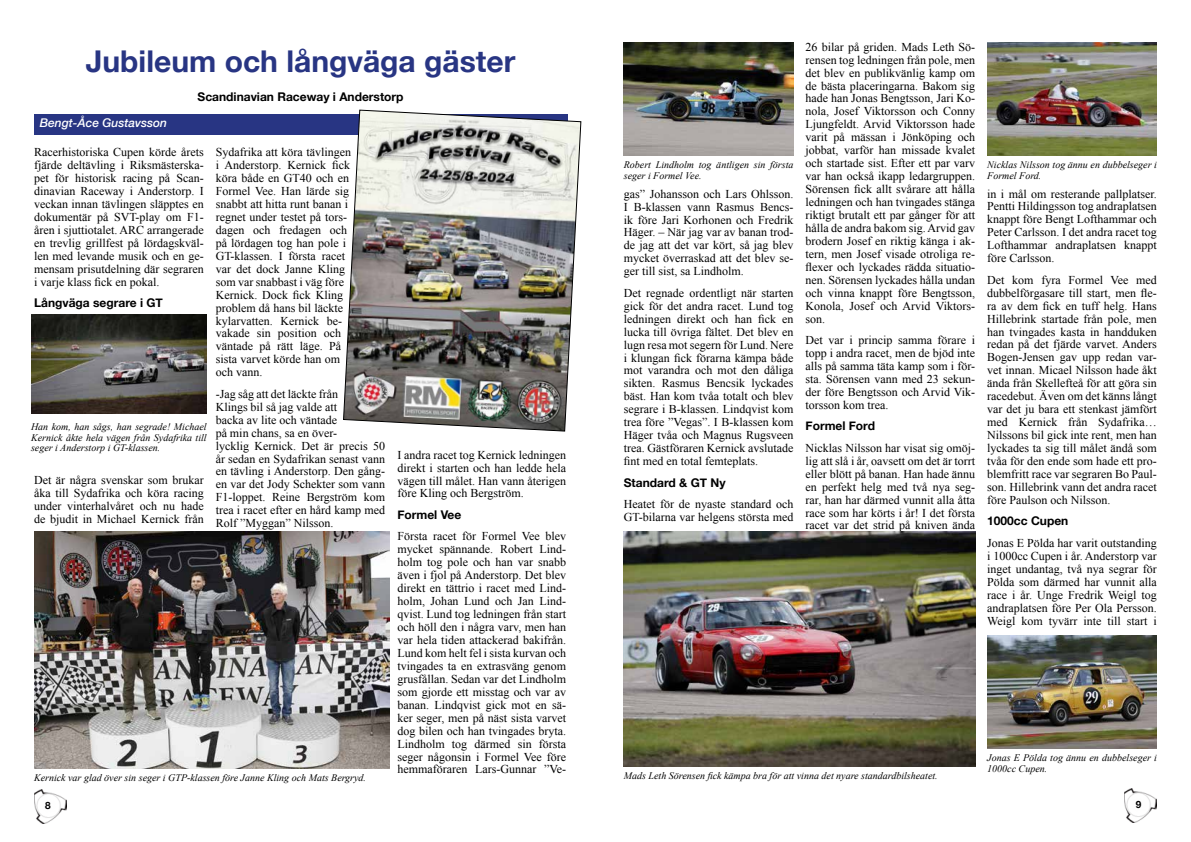
<style>
.page{position:relative;width:1191px;height:842px;background:#fff}
.page>*{position:absolute;margin:0;border:0;box-sizing:border-box;transform-origin:0 0}
.t1{font:700 30px "Helvetica Neue";color:#283583}
.t2{font:12px/12.9px "Times New Roman";color:#000;text-align:justify}
.t3{font:700 12px "Helvetica Neue";color:#000}
.t4{font:italic 500 12px "Helvetica Neue";color:#fff}
.t5{font:italic 10px/10.8px "Times New Roman";color:#000}
.t6{font:700 10px "Helvetica Neue";color:#000}
</style>
<div class="page">
<img style="left:34px;top:789px;width:32px;height:34px">
<img style="left:1124px;top:789px;width:33px;height:34px">
<div style="left:34px;top:114px;width:533px;height:21px;background:#283583"></div>
<img style="left:343px;top:110px;width:238px;height:322px">
<img style="left:34px;top:531px;width:355px;height:237px">
<img style="left:31px;top:314px;width:176px;height:100px">
<img style="left:624px;top:43px;width:169px;height:113px">
<img style="left:624px;top:532px;width:351px;height:234px">
<img style="left:987px;top:43px;width:170px;height:113px">
<img style="left:987px;top:635px;width:170px;height:113px">
<h1 class="t1" style="left:86px;top:38px;width:431px">Jubileum och långväga gäster</h1>
<p class="t4" style="left:40px;top:113px;width:129px">Bengt-Åce Gustavsson</p>
<p class="t3" style="left:197px;top:87px;width:207px">Scandinavian Raceway i Anderstorp</p>
<p class="t2" style="left:34px;top:146px;width:171px">Racerhistoriska Cupen körde årets fjärde deltävling i Riksmästerska&shy;pet för historisk racing på Scan&shy;dinavian Raceway i Anderstorp. I veckan innan tävlingen släpptes en dokumentär på SVT-play om F1- åren i sjuttiotalet. ARC arrangerade en trevlig grillfest på lördagskväl&shy;len med levande musik och en ge&shy;mensam prisutdelning där segraren i varje klass fick en pokal.</p>
<p class="t3" style="left:34px;top:293px;width:130px">Långväga segrare i GT</p>
<p class="t5" style="left:31px;top:421px;width:177px;text-align:justify">Han kom, han sågs, han segrade! Michael Kernick åkte hela vägen från Sydafrika till seger i Anderstorp i GT-klassen.</p>
<p class="t2" style="left:34px;top:473px;width:171px">Det är några svenskar som brukar åka till Sydafrika och köra racing under vinterhalvåret och nu hade de bjudit in Michael Kernick från</p>
<p class="t2" style="left:216px;top:146px;width:137px;text-align:left">Sydafrika att köra tävlingen i Anderstorp. Kernick fick köra både en GT40 och en<br>Formel Vee. Han lärde sig snabbt att hitta runt banan i regnet under testet på tors&shy;dagen och fredagen och på lördagen tog han pole i<br>GT-klassen. I första racet var det dock Janne Kling som var snabbast i väg före<br>Kernick. Dock fick Kling problem då hans bil läckte kylarvatten. Kernick be&shy;vakade sin position och väntade på rätt läge. På sista varvet körde han om och vann.</p>
<p class="t2" style="left:216px;top:387px;width:171px;text-align:left">-Jag såg att det läckte från<br>Klings bil så jag valde att<br>backa av lite och väntade<br>på min chans, sa en över-<br>lycklig Kernick. Det är precis 50 år sedan en Sydafrikan senast vann en tävling i Anderstorp. Den gång&shy;en var det Jody Schekter som vann<br>F1-loppet. Reine Bergström kom trea i racet efter en hård kamp med<br>Rolf ”Myggan” Nilsson.</p>
<p class="t5" style="left:34px;top:772px;width:333px">Kernick var glad över sin seger i GTP-klassen före Janne Kling och Mats Bergryd.</p>
<p class="t2" style="left:397px;top:448px;width:170px">I andra racet tog Kernick ledningen direkt i starten och han ledde hela vägen till målet. Han vann återigen före Kling och Bergström.</p>
<p class="t3" style="left:397px;top:505px;width:65px">Formel Vee</p>
<p class="t2" style="left:397px;top:530px;width:170px">Första racet för Formel Vee blev mycket spännande. Robert Lind&shy;holm tog pole och han var snabb även i fjol på Anderstorp. Det blev direkt en tättrio i racet med Lind&shy;holm, Johan Lund och Jan Lind&shy;qvist. Lund tog ledningen från start och höll den i några varv, men han var hela tiden attackerad bakifrån.<br>Lund kom helt fel i sista kurvan och tvingades ta en extrasväng genom grusfållan. Sedan var det Lindholm som gjorde ett misstag och var av banan. Lindqvist gick mot en sä&shy;ker seger, men på näst sista varvet dog bilen och han tvingades bryta.<br>Lindholm tog därmed sin första seger någonsin i Formel Vee före hemmaföraren Lars-Gunnar ”Ve-</p>
<p class="t5" style="left:624px;top:159px;width:171px">Robert Lindholm tog äntligen sin första seger i Formel Vee.</p>
<p class="t2" style="left:624px;top:187px;width:171px">gas” Johansson och Lars Ohlsson.<br>I B-klassen vann Rasmus Bencs&shy;ik före Jari Korhonen och Fredrik Häger. – När jag var av banan trod&shy;de jag att det var kört, så jag blev mycket överraskad att det blev se&shy;ger till sist, sa Lindholm.</p>
<p class="t2" style="left:624px;top:286px;width:171px">Det regnade ordentligt när starten gick för det andra racet. Lund tog ledningen direkt och han fick en lucka till övriga fältet. Det blev en lugn resa mot segern för Lund. Nere i klungan fick förarna kämpa både mot varandra och mot den dåliga sikten. Rasmus Bencsik lyckades bäst. Han kom tvåa totalt och blev segrare i B-klassen. Lindqvist kom trea före ”Vegas”. I B-klassen kom Häger tvåa och Magnus Rugsveen trea. Gästföraren Kernick avslutade fint med en total femteplats.</p>
<p class="t3" style="left:624px;top:473px;width:103px">Standard &amp; GT Ny</p>
<p class="t2" style="left:624px;top:497px;width:171px">Heatet för de nyaste standard och<br>GT-bilarna var helgens största med</p>
<p class="t2" style="left:805px;top:40px;width:171px">26 bilar på griden. Mads Leth Sö&shy;rensen tog ledningen från pole, men det blev en publikvänlig kamp om de bästa placeringarna. Bakom sig hade han Jonas Bengtsson, Jari Ko&shy;nola, Josef Viktorsson och Conny Ljungfeldt. Arvid Viktorsson hade varit på mässan i Jönköping och jobbat, varför han missade kvalet och startade sist. Efter ett par varv var han också ikapp ledargruppen.<br>Sörensen fick allt svårare att hålla ledningen och han tvingades stänga riktigt brutalt ett par gånger för att hålla de andra bakom sig. Arvid gav brodern Josef en riktig känga i ak&shy;tern, men Josef visade otroliga re&shy;flexer och lyckades rädda situatio&shy;nen. Sörensen lyckades hålla undan och vinna knappt före Bengtsson, Konola, Josef och Arvid Viktors&shy;son.</p>
<p class="t2" style="left:805px;top:333px;width:171px">Det var i princip samma förare i topp i andra racet, men de bjöd inte alls på samma täta kamp som i för&shy;sta. Sörensen vann med 23 sekun&shy;der före Bengtsson och Arvid Vik&shy;torsson kom trea.</p>
<p class="t3" style="left:805px;top:417px;width:71px">Formel Ford</p>
<p class="t2" style="left:805px;top:441px;width:171px">Nicklas Nilsson har visat sig omöj&shy;lig att slå i år, oavsett om det är torrt eller blött på banan. Han hade ännu en perfekt helg med två nya seg&shy;rar, han har därmed vunnit alla åtta race som har körts i år! I det första racet var det strid på kniven ända</p>
<p class="t5" style="left:987px;top:159px;width:171px">Nicklas Nilsson tog ännu en dubbelseger i<br>Formel Ford.</p>
<p class="t2" style="left:987px;top:187px;width:171px">in i mål om resterande pallplatser.<br>Pentti Hildingsson tog andraplatsen knappt före Bengt Lofthammar och Peter Carlsson. I det andra racet tog Lofthammar andraplatsen knappt före Carlsson.</p>
<p class="t2" style="left:987px;top:273px;width:171px">Det kom fyra Formel Vee med dubbelförgasare till start, men fle&shy;ra av dem fick en tuff helg. Hans Hillebrink startade från pole, men han tvingades kasta in handduken redan på det fjärde varvet. Anders Bogen-Jensen gav upp redan var&shy;vet innan. Micael Nilsson hade åkt ända från Skellefteå för att göra sin racedebut. Även om det känns långt var det ju bara ett stenkast jämfört med Kernick från Sydafrika… Nilssons bil gick inte rent, men han lyckades ta sig till målet ändå som tvåa för den ende som hade ett pro&shy;blemfritt race var segraren Bo Paul&shy;son. Hillebrink vann det andra racet före Paulson och Nilsson.</p>
<p class="t3" style="left:987px;top:512px;width:83px">1000cc Cupen</p>
<p class="t2" style="left:987px;top:536px;width:171px">Jonas E Pölda har varit outstanding i 1000cc Cupen i år. Anderstorp var inget undantag, två nya segrar för Pölda som därmed har vunnit alla race i år. Unge Fredrik Weigl tog andraplatsen före Per Ola Persson.<br>Weigl kom tyvärr inte till start i</p>
<p class="t5" style="left:624px;top:770px;width:315px">Mads Leth Sörensen fick kämpa bra för att vinna det nyare standardbilsheatet.</p>
<p class="t5" style="left:987px;top:752px;width:171px">Jonas E Pölda tog ännu en dubbelseger i<br>1000cc Cupen.</p>
<p class="t6" style="left:45px;top:797px;width:7px">8</p>
<p class="t6" style="left:1136px;top:797px;width:7px">9</p>
</div>
